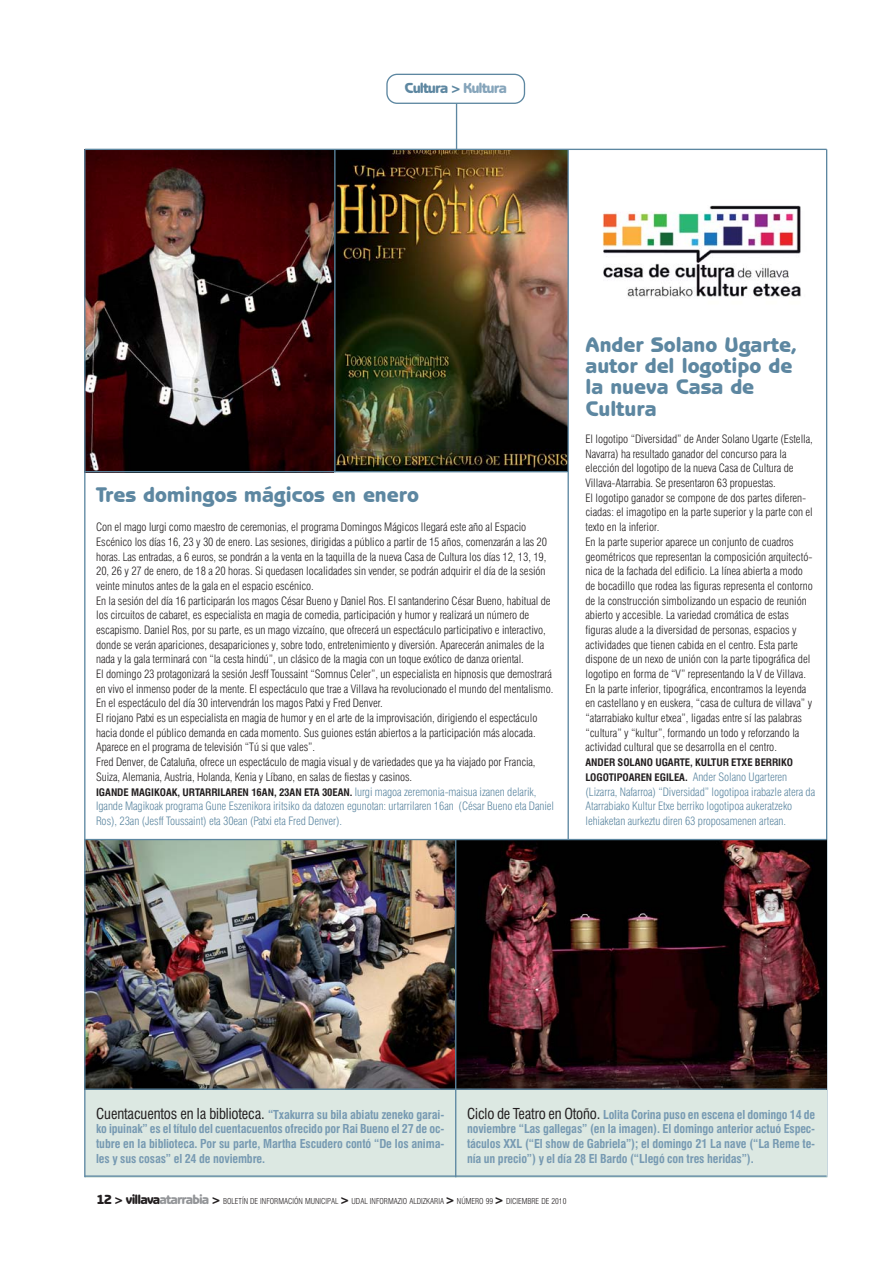
<style>
.page{position:relative;width:893px;height:1263px;background:#fff}
.page>*{position:absolute;margin:0;border:0;box-sizing:border-box;transform-origin:0 0}
.t1{font:800 21.3px/21.3px "Benguiat Gothic";color:#5d87a1}
.t2{font:800 14.7px "Benguiat Gothic";letter-spacing:-.06em;color:#5d87a1}
.t3{font:700 condensed 12px/14.7px "Swiss 721 BT";letter-spacing:-.01em;color:#779ab2;text-align:justify}
.t4{font:300 condensed 11.4px/14.7px "Swiss 721 BT";letter-spacing:-.005em;color:#231f20}
.t5{font:300 condensed 11.4px/14.7px "Swiss 721 BT";letter-spacing:-.005em;color:#5d87a1}
.t6{font:700 condensed 10.05px "Swiss 721 BT";letter-spacing:-.005em;color:#231f20;scale:1.06 1}
.t7{font:300 condensed 7.95px "Swiss 721 BT";color:#231f20}
.s1{color:#86a5bb}
.s2{font-weight:300;font-size:11.4px;color:#5d87a1}
.s3{font-weight:700;font-size:10.05px;color:#231f20}
.s4{font-weight:400;font-size:14.7px;color:#231f20}
.s5{font-family:"Benguiat Gothic";font-weight:800;font-stretch:normal;font-size:13.35px}
.s6{font-family:"Benguiat Gothic";font-weight:800;font-stretch:normal;font-size:13.35px;color:#939598}
</style>
<div class="page">
<hr style="left:456px;top:85px;width:1px;height:64px;background:#5d87a1">
<svg style="left:386px;top:74px;width:139px;height:30px"></svg>
<img style="left:602px;top:205px;width:199px;height:93px">
<hr style="left:826px;top:149px;width:1px;height:1028px;background:#5d87a1">
<img style="left:85px;top:150px;width:249px;height:321px">
<img style="left:335px;top:150px;width:232px;height:321px">
<div style="left:85px;top:869px;width:742px;height:308px;background:#dce8e2"></div>
<img style="left:85px;top:840px;width:370px;height:249px">
<img style="left:456px;top:840px;width:371px;height:249px">
<hr style="left:85px;top:1175px;width:742px;height:2px;background:#5d87a1">
<hr style="left:85px;top:1089px;width:742px;height:1px;background:#5d87a1">
<hr style="left:85px;top:839px;width:742px;height:1px;background:#5d87a1">
<hr style="left:455px;top:840px;width:1px;height:337px;background:#5d87a1">
<hr style="left:85px;top:149px;width:742px;height:1px;background:#5d87a1">
<hr style="left:85px;top:471px;width:483px;height:1px;background:#5d87a1">
<hr style="left:567px;top:149px;width:2px;height:690px;background:#5d87a1">
<hr style="left:334px;top:149px;width:1px;height:323px;background:#5d87a1">
<hr style="left:84px;top:149px;width:1px;height:1028px;background:#5d87a1">
<p class="t2" style="left:405px;top:83px;width:104px">Cultura &gt; <span class="s1">Kultura</span></p>
<h1 class="t1" style="left:96px;top:486px;width:324px">Tres domingos mágicos en enero</h1>
<p class="t4" style="left:96px;top:520px;width:459px">Con el mago Iurgi como maestro de ceremonias, el programa Domingos Mágicos llegará este año al Espacio Escénico los días 16, 23 y 30 de enero. Las sesiones, dirigidas a público a partir de 15 años, comenzarán a las 20 horas. Las entradas, a 6 euros, se pondrán a la venta en la taquilla de la nueva Casa de Cultura los días 12, 13, 19, 20, 26 y 27 de enero, de 18 a 20 horas. Si quedasen localidades sin vender, se podrán adquirir el día de la sesión veinte minutos antes de la gala en el espacio escénico.<br>En la sesión del día 16 participarán los magos César Bueno y Daniel Ros. El santanderino César Bueno, habitual de los circuitos de cabaret, es especialista en magia de comedia, participación y humor y realizará un número de escapismo. Daniel Ros, por su parte, es un mago vizcaíno, que ofrecerá un espectáculo participativo e interactivo, donde se verán apariciones, desapariciones y, sobre todo, entretenimiento y diversión. Aparecerán animales de la nada y la gala terminará con “la cesta hindú”, un clásico de la magia con un toque exótico de danza oriental.<br>El domingo 23 protagonizará la sesión Jesff Toussaint “Somnus Celer”, un especialista en hipnosis que demostrará en vivo el inmenso poder de la mente. El espectáculo que trae a Villava ha revolucionado el mundo del mentalismo.<br>En el espectáculo del día 30 intervendrán los magos Patxi y Fred Denver.<br>El riojano Patxi es un especialista en magia de humor y en el arte de la improvisación, dirigiendo el espectáculo hacia donde el público demanda en cada momento. Sus guiones están abiertos a la participación más alocada.<br>Aparece en el programa de televisión “Tú si que vales”.<br>Fred Denver, de Cataluña, ofrece un espectáculo de magia visual y de variedades que ya ha viajado por Francia, Suiza, Alemania, Austria, Holanda, Kenia y Líbano, en salas de fiestas y casinos.</p>
<p class="t6" style="left:96px;top:787px;width:417px">IGANDE MAGIKOAK, URTARRILAREN 16AN, 23AN ETA 30EAN. <span class="s2">Iurgi magoa zeremonia-maisua izanen delarik,</span></p>
<p class="t5" style="left:96px;top:799px;width:459px">Igande Magikoak programa Gune Eszenikora iritsiko da datozen egunotan: urtarrilaren 16an (César Bueno eta Daniel<br>Ros), 23an (Jesff Toussaint) eta 30ean (Patxi eta Fred Denver).</p>
<h1 class="t1" style="left:585px;top:336px;width:213px">Ander Solano Ugarte, autor del logotipo de la nueva Casa de<br>Cultura</h1>
<p class="t4" style="left:585px;top:432px;width:229px">El logotipo “Diversidad” de Ander Solano Ugarte (Estella, Navarra) ha resultado ganador del concurso para la elección del logotipo de la nueva Casa de Cultura de Villava-Atarrabia. Se presentaron 63 propuestas.<br>El logotipo ganador se compone de dos partes diferen&shy;ciadas: el imagotipo en la parte superior y la parte con el texto en la inferior.<br>En la parte superior aparece un conjunto de cuadros geométricos que representan la composición arquitectó&shy;nica de la fachada del edificio. La línea abierta a modo de bocadillo que rodea las figuras representa el contorno de la construcción simbolizando un espacio de reunión abierto y accesible. La variedad cromática de estas figuras alude a la diversidad de personas, espacios y actividades que tienen cabida en el centro. Esta parte dispone de un nexo de unión con la parte tipográfica del logotipo en forma de “V” representando la V de Villava.<br>En la parte inferior, tipográfica, encontramos la leyenda en castellano y en euskera, “casa de cultura de villava” y “atarrabiako kultur etxea”, ligadas entre sí las palabras “cultura” y “kultur”, formando un todo y reforzando la actividad cultural que se desarrolla en el centro.</p>
<p class="t6" style="left:585px;top:758px;width:197px">ANDER SOLANO UGARTE, KULTUR ETXE BERRIKO</p>
<p class="t5" style="left:585px;top:770px;width:231px"><span class="s3">LOGOTIPOAREN EGILEA.</span> Ander Solano Ugarteren (Lizarra, Nafarroa) “Diversidad” logotipoa irabazle atera da Atarrabiako Kultur Etxe berriko logotipoa aukeratzeko lehiaketan aurkeztu diren 63 proposamenen artean.</p>
<p class="t3" style="left:96px;top:1107px;width:350px"><span class="s4">Cuentacuentos en la biblioteca.</span> “Txakurra su bila abiatu zeneko garai&shy;ko ipuinak” es el título del cuentacuentos ofrecido por Rai Bueno el 27 de oc&shy;tubre en la biblioteca. Por su parte, Martha Escudero contó “De los anima&shy;les y sus cosas” el 24 de noviembre.</p>
<p class="t3" style="left:467px;top:1107px;width:350px"><span class="s4">Ciclo de Teatro en Otoño.</span> Lolita Corina puso en escena el domingo 14 de noviembre “Las gallegas” (en la imagen). El domingo anterior actuó Espec&shy;táculos XXL (“El show de Gabriela”); el domingo 21 La nave (“La Reme te&shy;nía un precio”) y el día 28 El Bardo (“Llegó con tres heridas”).</p>
<p class="t7" style="left:97px;top:1197px;width:471px"><span class="s5">12 &gt; villava</span><span class="s6">atarrabia</span> <span class="s5">&gt;</span> BOLETÍN DE INFORMACIÓN MUNICIPAL <span class="s5">&gt;</span> UDAL INFORMAZIO ALDIZKARIA <span class="s5">&gt;</span> NÚMERO 99 <span class="s5">&gt;</span> DICIEMBRE DE 2010</p>
</div>
